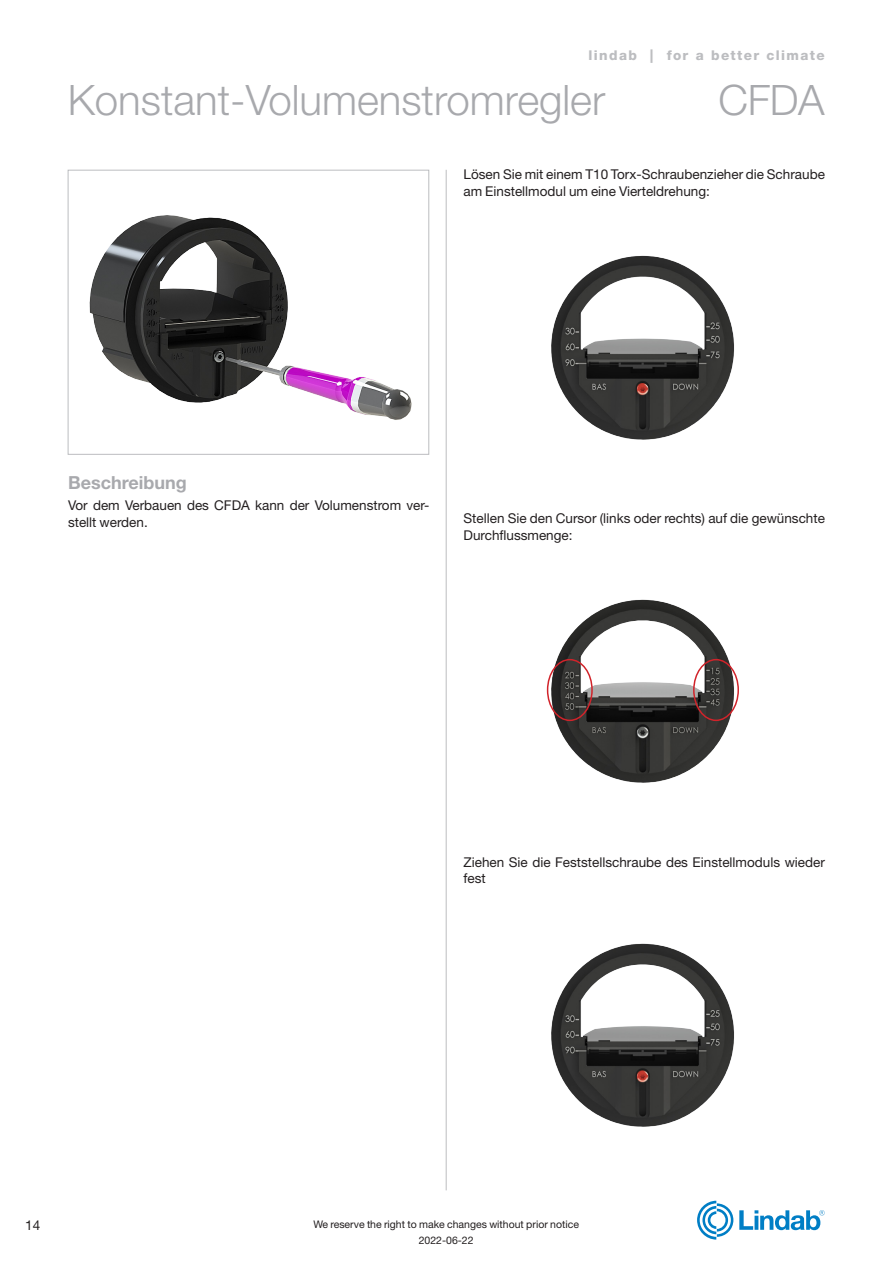
<style>
.page{position:relative;width:893px;height:1263px;background:#fff}
.page>*{position:absolute;margin:0;border:0;box-sizing:border-box;transform-origin:0 0}
.Heading1{font:300 42px "Helvetica Neue LT Pro";color:#a8a9ad}
.Product_code{font:300 42px "Helvetica Neue LT Pro";color:#a8a9ad}
.t1{font:700 18px "Helvetica Neue LT Pro";color:#a8a9ad}
.Text{font:13.5px/16.5px "Helvetica Neue LT Pro";color:#231f20}
.Lindab_tag_-_grey_R{font:800 13.5px "Helvetica Neue LT Pro";letter-spacing:.1em;color:#bcbdc0}
.t2{font:10.5px "Helvetica Neue LT Pro";color:#231f20}
</style>
<div class="page">
<svg style="left:739px;top:1210px;width:86px;height:20px"></svg>
<svg style="left:697px;top:1201px;width:36px;height:38px"></svg>
<hr style="left:446px;top:170px;width:1px;height:1020px;background:#bcbdc0">
<img style="left:89px;top:215px;width:323px;height:205px">
<div style="left:68px;top:170px;width:361px;height:285px;border:1px solid #bcbdc0"></div>
<img style="left:551px;top:255px;width:183px;height:185px">
<img style="left:546px;top:599px;width:193px;height:184px">
<img style="left:551px;top:943px;width:183px;height:184px">
<div style="left:547px;top:659px;width:46px;height:62px;border:2px solid #d1232a;border-radius:50%"></div>
<div style="left:693px;top:659px;width:46px;height:62px;border:2px solid #d1232a;border-radius:50%"></div>
<p class="Lindab_tag_-_grey_R" style="left:589px;top:48px;width:238px">lindab | for a better climate</p>
<p class="Heading1" style="left:68px;top:74px;width:539px">Konstant-Volumenstromregler</p>
<p class="Product_code" style="left:718px;top:74px;width:108px">CFDA</p>
<p class="Text" style="left:463px;top:166px;width:363px">Lösen Sie mit einem T10 Torx-Schraubenzieher die Schraube am Einstellmodul um eine Vierteldrehung:</p>
<p class="t1" style="left:68px;top:471px;width:120px">Beschreibung</p>
<p class="Text" style="left:68px;top:497px;width:363px">Vor dem Verbauen des CFDA kann der Volumenstrom ver&shy;stellt werden.</p>
<p class="Text" style="left:463px;top:510px;width:363px">Stellen Sie den Cursor (links oder rechts) auf die gewünschte<br>Durchflussmenge:</p>
<p class="Text" style="left:463px;top:853px;width:363px">Ziehen Sie die Feststellschraube des Einstellmoduls wieder fest</p>
<p class="Text" style="left:25px;top:1216px;width:17px">14</p>
<p class="t2" style="left:313px;top:1217px;width:267px">We reserve the right to make changes without prior notice</p>
<p class="t2" style="left:419px;top:1234px;width:56px">2022-06-22</p>
</div>
